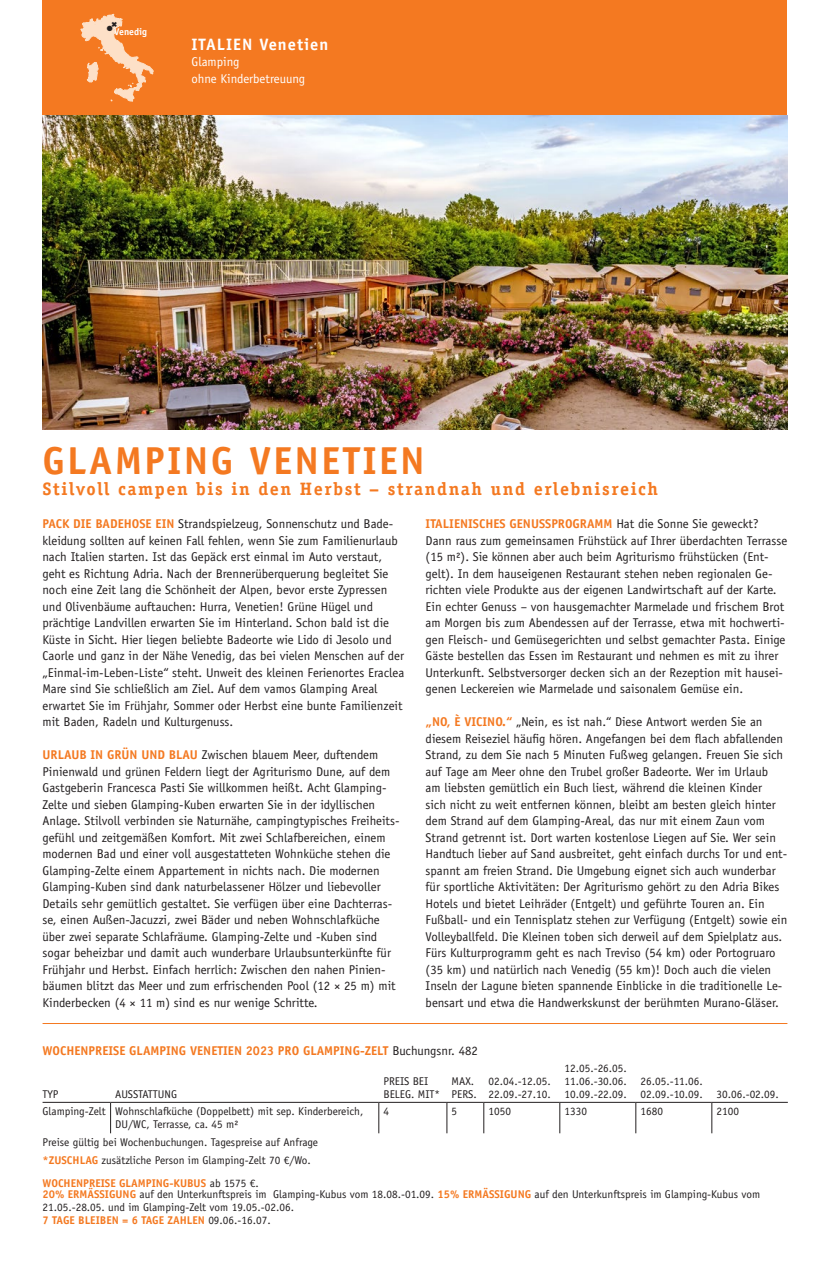
<style>
.page{position:relative;width:830px;height:1263px;background:#fff}
.page>*{position:absolute;margin:0;border:0;box-sizing:border-box;transform-origin:0 0}
.t1{font:700 39px "Officina Sans Std";letter-spacing:.06em;color:#f47921}
.t2{font:700 18px "Officina Serif Std";letter-spacing:.09em;color:#f47921}
.t3{font:700 16.5px "Officina Sans Std";letter-spacing:.06em;color:#fff}
.t4{font:12.75px/16.5px "Officina Sans Std";color:#231f20}
.t5{font:700 12.75px "Officina Sans Std";color:#f47921}
.t6{font:12.75px/16.5px "Officina Sans Std";color:#fff}
.t7{font:11.25px/12.8px "Officina Sans Std";color:#231f20}
.t8{font:700 9.75px "Officina Sans Std";color:#fff}
.t9{font:7.5px "Zapf Dingbats Std";color:#231f20}
.s1{font-weight:700;color:#f47921}
.s2{font-weight:400;color:#231f20}
</style>
<div class="page">
<div style="left:43px;top:0;width:744px;height:116px;background:#f47921"></div>
<img style="left:43px;top:116px;width:744px;height:313px">
<hr style="left:43px;top:1102px;width:67px;height:1px;background:#231f20">
<hr style="left:110px;top:1102px;width:268px;height:1px;background:#231f20">
<hr style="left:110px;top:1103px;width:1px;height:30px;background:#231f20">
<hr style="left:378px;top:1102px;width:68px;height:1px;background:#231f20">
<hr style="left:378px;top:1103px;width:1px;height:30px;background:#231f20">
<hr style="left:446px;top:1102px;width:37px;height:1px;background:#231f20">
<hr style="left:446px;top:1103px;width:1px;height:30px;background:#231f20">
<hr style="left:483px;top:1102px;width:76px;height:1px;background:#231f20">
<hr style="left:483px;top:1103px;width:1px;height:30px;background:#231f20">
<hr style="left:559px;top:1102px;width:76px;height:1px;background:#231f20">
<hr style="left:559px;top:1103px;width:1px;height:30px;background:#231f20">
<hr style="left:635px;top:1102px;width:76px;height:1px;background:#231f20">
<hr style="left:635px;top:1103px;width:1px;height:30px;background:#231f20">
<hr style="left:711px;top:1102px;width:76px;height:1px;background:#231f20">
<hr style="left:711px;top:1103px;width:1px;height:30px;background:#231f20">
<hr style="left:43px;top:1023px;width:744px;height:1px;background:#f47921">
<svg style="left:80px;top:14px;width:74px;height:88px"></svg>
<p class="t9" style="left:107px;top:25px;width:7px">●</p>
<p class="t8" style="left:114px;top:26px;width:34px">Venedig</p>
<p class="t3" style="left:191px;top:34px;width:138px">ITALIEN Venetien</p>
<p class="t6" style="left:191px;top:53px;width:115px">Glamping<br>ohne Kinderbetreuung</p>
<h1 class="t1" style="left:43px;top:436px;width:383px">GLAMPING VENETIEN</h1>
<h2 class="t2" style="left:43px;top:478px;width:617px">Stilvoll campen bis in den Herbst – strandnah und erlebnisreich</h2>
<p class="t4" style="left:425px;top:515px;width:363px"><span class="s1">ITALIENISCHES GENUSSPROGRAMM</span> Hat die Sonne Sie geweckt?<br>Dann raus zum gemeinsamen Frühstück auf Ihrer überdachten Terrasse (15 m²). Sie können aber auch beim Agriturismo frühstücken (Ent&shy;gelt). In dem hauseigenen Restaurant stehen neben regionalen Ge&shy;richten viele Produkte aus der eigenen Landwirtschaft auf der Karte.<br>Ein echter Genuss – von hausgemachter Marmelade und frischem Brot am Morgen bis zum Abendessen auf der Terrasse, etwa mit hochwerti&shy;gen Fleisch- und Gemüsegerichten und selbst gemachter Pasta. Einige Gäste bestellen das Essen im Restaurant und nehmen es mit zu ihrer Unterkunft. Selbstversorger decken sich an der Rezeption mit hausei&shy;genen Leckereien wie Marmelade und saisonalem Gemüse ein.</p>
<p class="t4" style="left:425px;top:713px;width:363px"><span class="s1">„NO, È VICINO.“</span> „Nein, es ist nah.“ Diese Antwort werden Sie an diesem Reiseziel häufig hören. Angefangen bei dem flach abfallenden Strand, zu dem Sie nach 5 Minuten Fußweg gelangen. Freuen Sie sich auf Tage am Meer ohne den Trubel großer Badeorte. Wer im Urlaub<br>am liebsten gemütlich ein Buch liest, während die kleinen Kinder<br>sich nicht zu weit entfernen können, bleibt am besten gleich hinter dem Strand auf dem Glamping-Areal, das nur mit einem Zaun vom Strand getrennt ist. Dort warten kostenlose Liegen auf Sie. Wer sein Handtuch lieber auf Sand ausbreitet, geht einfach durchs Tor und ent&shy;spannt am freien Strand. Die Umgebung eignet sich auch wunderbar für sportliche Aktivitäten: Der Agriturismo gehört zu den Adria Bikes Hotels und bietet Leihräder (Entgelt) und geführte Touren an. Ein Fußball- und ein Tennisplatz stehen zur Verfügung (Entgelt) sowie ein Volleyballfeld. Die Kleinen toben sich derweil auf dem Spielplatz aus.<br>Fürs Kulturprogramm geht es nach Treviso (54 km) oder Portogruaro (35 km) und natürlich nach Venedig (55 km)! Doch auch die vielen Inseln der Lagune bieten spannende Einblicke in die traditionelle Le&shy;bensart und etwa die Handwerkskunst der berühmten Murano-Gläser.</p>
<p class="t5" style="left:43px;top:1042px;width:436px">WOCHENPREISE GLAMPING VENETIEN 2023 PRO GLAMPING-ZELT <span class="s2">Buchungsnr. 482</span></p>
<p class="t7" style="left:43px;top:1087px;width:18px">TYP</p>
<p class="t7" style="left:115px;top:1087px;width:63px">AUSSTATTUNG</p>
<p class="t4" style="left:43px;top:515px;width:363px"><span class="s1">PACK DIE BADEHOSE EIN</span> Strandspielzeug, Sonnenschutz und Bade&shy;kleidung sollten auf keinen Fall fehlen, wenn Sie zum Familienurlaub nach Italien starten. Ist das Gepäck erst einmal im Auto verstaut, geht es Richtung Adria. Nach der Brennerüberquerung begleitet Sie noch eine Zeit lang die Schönheit der Alpen, bevor erste Zypressen und Olivenbäume auftauchen: Hurra, Venetien! Grüne Hügel und prächtige Landvillen erwarten Sie im Hinterland. Schon bald ist die Küste in Sicht. Hier liegen beliebte Badeorte wie Lido di Jesolo und Caorle und ganz in der Nähe Venedig, das bei vielen Menschen auf der „Einmal-im-Leben-Liste“ steht. Unweit des kleinen Ferienortes Eraclea Mare sind Sie schließlich am Ziel. Auf dem vamos Glamping Areal erwartet Sie im Frühjahr, Sommer oder Herbst eine bunte Familienzeit mit Baden, Radeln und Kulturgenuss.</p>
<p class="t4" style="left:43px;top:746px;width:358px"><span class="s1">URLAUB IN GRÜN UND BLAU</span> Zwischen blauem Meer, duftendem Pinienwald und grünen Feldern liegt der Agriturismo Dune, auf dem Gastgeberin Francesca Pasti Sie willkommen heißt. Acht Glamping-Zelte und sieben Glamping-Kuben erwarten Sie in der idyllischen Anlage. Stilvoll verbinden sie Naturnähe, campingtypisches Freiheits&shy;gefühl und zeitgemäßen Komfort. Mit zwei Schlafbereichen, einem modernen Bad und einer voll ausgestatteten Wohnküche stehen die Glamping-Zelte einem Appartement in nichts nach. Die modernen Glamping-Kuben sind dank naturbelassener Hölzer und liebevoller Details sehr gemütlich gestaltet. Sie verfügen über eine Dachterras&shy;se, einen Außen-Jacuzzi, zwei Bäder und neben Wohnschlafküche über zwei separate Schlafräume. Glamping-Zelte und -Kuben sind sogar beheizbar und damit auch wunderbare Urlaubsunterkünfte für Frühjahr und Herbst. Einfach herrlich: Zwischen den nahen Pinien&shy;bäumen blitzt das Meer und zum erfrischenden Pool (12 × 25 m) mit Kinderbecken (4 × 11 m) sind es nur wenige Schritte.</p>
<p class="t7" style="left:564px;top:1062px;width:64px;text-align:justify">12.05.-26.05.<br>11.06.-30.06.<br>10.09.-22.09.</p>
<p class="t7" style="left:383px;top:1075px;width:58px">PREIS BEI<br>BELEG. MIT*</p>
<p class="t7" style="left:451px;top:1075px;width:27px">MAX.<br>PERS.</p>
<p class="t7" style="left:488px;top:1075px;width:64px">02.04.-12.05.<br>22.09.-27.10.</p>
<p class="t7" style="left:640px;top:1075px;width:140px">26.05.-11.06.<br>02.09.-10.09. 30.06.-02.09.</p>
<p class="t7" style="left:115px;top:1105px;width:249px;text-indent:-73px">Glamping-Zelt Wohnschlafküche (Doppelbett) mit sep. Kinderbereich,<br>DU/WC, Terrasse, ca. 45 m²</p>
<p class="t7" style="left:383px;top:1105px;width:7px">4</p>
<p class="t7" style="left:451px;top:1105px;width:7px">5</p>
<p class="t7" style="left:488px;top:1105px;width:24px">1050</p>
<p class="t7" style="left:564px;top:1105px;width:24px">1330</p>
<p class="t7" style="left:640px;top:1105px;width:24px">1680</p>
<p class="t7" style="left:716px;top:1105px;width:24px">2100</p>
<p class="t7" style="left:43px;top:1133px;width:277px;line-height:17.5px">Preise gültig bei Wochenbuchungen. Tagespreise auf Anfrage <span class="s1">*ZUSCHLAG</span> zusätzliche Person im Glamping-Zelt 70 €/Wo.</p>
<p class="t7" style="left:43px;top:1177px;width:718px;line-height:11.4px"><span class="s1">WOCHENPREISE GLAMPING-KUBUS</span> ab 1575 €.<br><span class="s1">20% ERMÄSSIGUNG</span> auf den Unterkunftspreis im Glamping-Kubus vom 18.08.-01.09. <span class="s1">15% ERMÄSSIGUNG</span> auf den Unterkunftspreis im Glamping-Kubus vom</p>
<p class="t7" style="left:43px;top:1201px;width:253px">21.05.-28.05. und im Glamping-Zelt vom 19.05.-02.06.<br><span class="s1">7 TAGE BLEIBEN = 6 TAGE ZAHLEN</span> 09.06.-16.07.</p>
</div>
